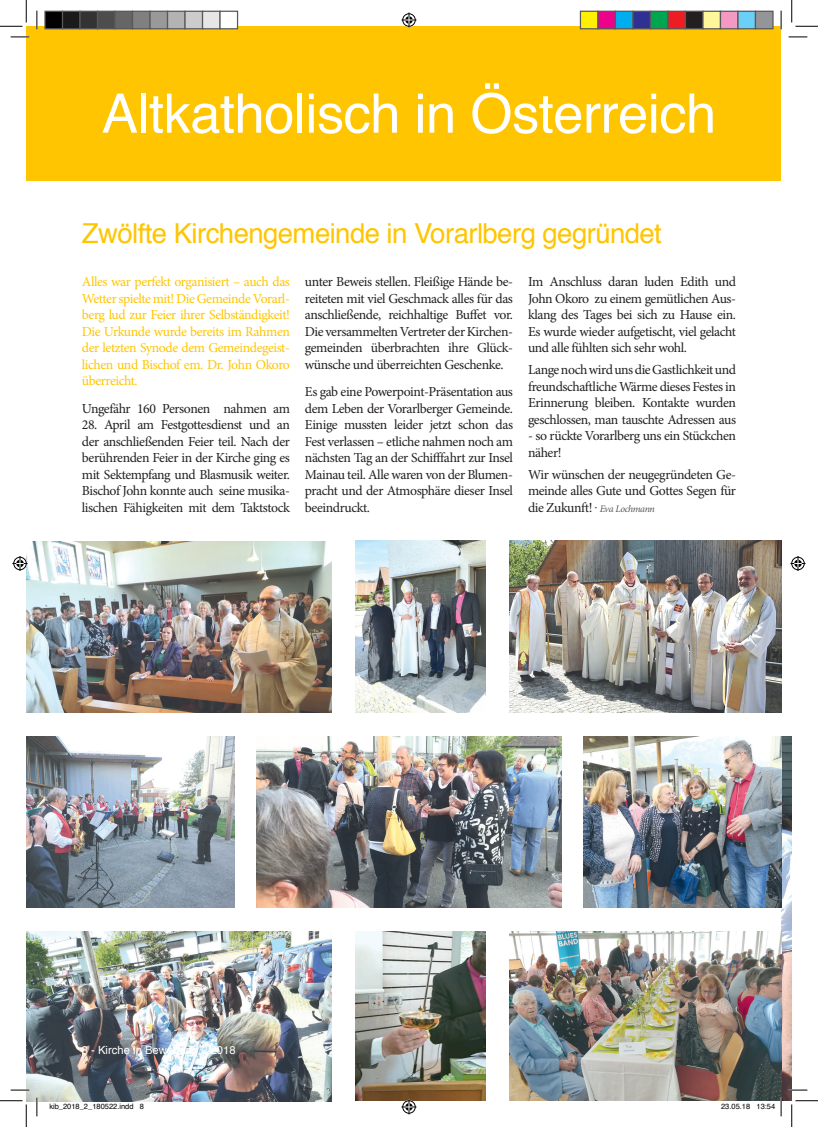
<style>
.page{position:relative;width:818px;height:1127px;background:#fff}
.page>*{position:absolute;margin:0;border:0;box-sizing:border-box;transform-origin:0 0}
.t1{font:54.38px "Helvetica";letter-spacing:-.01em;color:#fff}
.t2{font:27.5px "Helvetica";letter-spacing:-.02em;color:#ffc500}
.t3{font:13.75px/16.5px "Minion Pro";letter-spacing:-.03em;color:#231f20;text-align:justify}
.t4{font:13.75px/16.5px "Minion Pro";letter-spacing:-.035em;color:#ffc500;text-align:justify}
.t5{font:11.25px "Helvetica";color:#fff}
.t6{font:7.5px "Helvetica";color:#000}
.s1{font-style:italic;font-size:10px;color:#57585a}
</style>
<div class="page">
<img style="left:26px;top:931px;width:305px;height:170px">
<img style="left:781px;top:736px;width:11px;height:364px">
<div style="left:26px;top:26px;width:755px;height:155px;background:#ffc500"></div>
<img style="left:26px;top:541px;width:305px;height:171px">
<img style="left:509px;top:540px;width:272px;height:172px">
<img style="left:356px;top:540px;width:129px;height:172px">
<img style="left:256px;top:736px;width:305px;height:171px">
<img style="left:356px;top:931px;width:129px;height:169px">
<img style="left:583px;top:736px;width:198px;height:171px">
<img style="left:26px;top:736px;width:208px;height:171px">
<img style="left:509px;top:931px;width:272px;height:169px">
<svg style="left:11px;top:36px;width:18px;height:2px"></svg>
<svg style="left:788px;top:36px;width:19px;height:2px"></svg>
<svg style="left:11px;top:1088px;width:18px;height:2px"></svg>
<svg style="left:788px;top:1088px;width:19px;height:2px"></svg>
<svg style="left:36px;top:11px;width:2px;height:18px"></svg>
<svg style="left:36px;top:1097px;width:2px;height:18px"></svg>
<svg style="left:780px;top:11px;width:2px;height:18px"></svg>
<svg style="left:0;top:0;width:27px;height:27px"></svg>
<svg style="left:0;top:1100px;width:27px;height:26px"></svg>
<svg style="left:791px;top:0;width:27px;height:27px"></svg>
<svg style="left:791px;top:1100px;width:27px;height:26px"></svg>
<svg style="left:401px;top:13px;width:15px;height:15px"></svg>
<svg style="left:401px;top:1099px;width:15px;height:15px"></svg>
<svg style="left:13px;top:556px;width:15px;height:15px"></svg>
<svg style="left:790px;top:556px;width:15px;height:15px"></svg>
<div style="left:45px;top:11px;width:18px;height:18px;background:#000"></div>
<div style="left:44px;top:11px;width:19px;height:18px;border:1px solid #595959"></div>
<div style="left:63px;top:11px;width:17px;height:18px;background:#1a1a1a"></div>
<div style="left:62px;top:11px;width:19px;height:18px;border:1px solid #595959"></div>
<div style="left:80px;top:11px;width:18px;height:18px;background:#333"></div>
<div style="left:79px;top:11px;width:19px;height:18px;border:1px solid #595959"></div>
<div style="left:98px;top:11px;width:17px;height:18px;background:#4d4d4d"></div>
<div style="left:97px;top:11px;width:19px;height:18px;border:1px solid #595959"></div>
<div style="left:115px;top:11px;width:18px;height:18px;background:#666"></div>
<div style="left:114px;top:11px;width:19px;height:18px;border:1px solid #595959"></div>
<div style="left:133px;top:11px;width:17px;height:18px;background:#808080"></div>
<div style="left:132px;top:11px;width:19px;height:18px;border:1px solid #595959"></div>
<div style="left:150px;top:11px;width:18px;height:18px;background:#999"></div>
<div style="left:149px;top:11px;width:19px;height:18px;border:1px solid #595959"></div>
<div style="left:168px;top:11px;width:17px;height:18px;background:#b3b3b3"></div>
<div style="left:167px;top:11px;width:19px;height:18px;border:1px solid #595959"></div>
<div style="left:185px;top:11px;width:18px;height:18px;background:#ccc"></div>
<div style="left:184px;top:11px;width:19px;height:18px;border:1px solid #595959"></div>
<div style="left:203px;top:11px;width:17px;height:18px;background:#e6e6e6"></div>
<div style="left:202px;top:11px;width:19px;height:18px;border:1px solid #595959"></div>
<div style="left:220px;top:11px;width:18px;height:18px;background:#fff"></div>
<div style="left:219px;top:11px;width:19px;height:18px;border:1px solid #595959"></div>
<div style="left:580px;top:11px;width:18px;height:18px;background:#fff101"></div>
<div style="left:580px;top:11px;width:18px;height:18px;border:1px solid #595959"></div>
<div style="left:598px;top:11px;width:17px;height:18px;background:#ed028c"></div>
<div style="left:597px;top:11px;width:19px;height:18px;border:1px solid #595959"></div>
<div style="left:615px;top:11px;width:18px;height:18px;background:#00aeef"></div>
<div style="left:615px;top:11px;width:18px;height:18px;border:1px solid #595959"></div>
<div style="left:633px;top:11px;width:17px;height:18px;background:#2e3092"></div>
<div style="left:632px;top:11px;width:19px;height:18px;border:1px solid #595959"></div>
<div style="left:650px;top:11px;width:18px;height:18px;background:#00a54f"></div>
<div style="left:650px;top:11px;width:18px;height:18px;border:1px solid #595959"></div>
<div style="left:668px;top:11px;width:17px;height:18px;background:#ee1d23"></div>
<div style="left:667px;top:11px;width:19px;height:18px;border:1px solid #595959"></div>
<div style="left:685px;top:11px;width:18px;height:18px;background:#231f20"></div>
<div style="left:685px;top:11px;width:18px;height:18px;border:1px solid #595959"></div>
<div style="left:703px;top:11px;width:17px;height:18px;background:#fff79a"></div>
<div style="left:702px;top:11px;width:19px;height:18px;border:1px solid #595959"></div>
<div style="left:720px;top:11px;width:18px;height:18px;background:#f499c2"></div>
<div style="left:720px;top:11px;width:18px;height:18px;border:1px solid #595959"></div>
<div style="left:738px;top:11px;width:17px;height:18px;background:#6bcff6"></div>
<div style="left:737px;top:11px;width:19px;height:18px;border:1px solid #595959"></div>
<div style="left:755px;top:11px;width:18px;height:18px;background:#939598"></div>
<div style="left:755px;top:11px;width:18px;height:18px;border:1px solid #595959"></div>
<svg style="left:757px;top:1097px;width:25px;height:18px"></svg>
<h1 class="t1" style="left:102px;top:72px;width:616px">Altkatholisch in Österreich</h1>
<h2 class="t2" style="left:82px;top:212px;width:581px">Zwölfte Kirchengemeinde in Vorarlberg gegründet</h2>
<p class="t4" style="left:82px;top:274px;width:210px">Alles war perfekt organisiert – auch das Wetter spielte mit! Die Gemeinde Vorarl&shy;berg lud zur Feier ihrer Selbständigkeit!<br>Die Urkunde wurde bereits im Rahmen der letzten Synode dem Gemeindegeist&shy;lichen und Bischof em. Dr. John Okoro überreicht.</p>
<p class="t3" style="left:82px;top:400px;width:210px">Ungefähr 160 Personen nahmen am</p>
<p class="t3" style="left:82px;top:416px;width:210px">28. April am Festgottesdienst und an der anschließenden Feier teil. Nach der berührenden Feier in der Kirche ging es mit Sektempfang und Blasmusik weiter.<br>Bischof John konnte auch seine musika&shy;lischen Fähigkeiten mit dem Taktstock</p>
<p class="t3" style="left:305px;top:274px;width:210px">unter Beweis stellen. Fleißige Hände be&shy;reiteten mit viel Geschmack alles für das anschließende, reichhaltige Buffet vor.<br>Die versammelten Vertreter der Kirchen&shy;gemeinden überbrachten ihre Glück&shy;wünsche und überreichten Geschenke.</p>
<p class="t3" style="left:305px;top:383px;width:210px">Es gab eine Powerpoint-Präsentation aus dem Leben der Vorarlberger Gemeinde.<br>Einige mussten leider jetzt schon das Fest verlassen – etliche nahmen noch am nächsten Tag an der Schifffahrt zur Insel Mainau teil. Alle waren von der Blumen&shy;pracht und der Atmosphäre dieser Insel beeindruckt.</p>
<p class="t3" style="left:528px;top:274px;width:210px">Im Anschluss daran luden Edith und John Okoro zu einem gemütlichen Aus&shy;klang des Tages bei sich zu Hause ein.<br>Es wurde wieder aufgetischt, viel gelacht und alle fühlten sich sehr wohl.</p>
<p class="t3" style="left:528px;top:361px;width:210px">Lange noch wird uns die Gastlichkeit und freundschaftliche Wärme dieses Festes in Erinnerung bleiben. Kontakte wurden geschlossen, man tauschte Adressen aus</p>
<p class="t3" style="left:528px;top:427px;width:209px">- so rückte Vorarlberg uns ein Stückchen näher!</p>
<p class="t3" style="left:528px;top:466px;width:210px">Wir wünschen der neugegründeten Ge&shy;meinde alles Gute und Gottes Segen für die Zukunft! . <span class="s1">Eva Lochmann</span></p>
<p class="t5" style="left:82px;top:1040px;width:155px">8 - Kirche in Bewegung 2/2018</p>
<p class="t6" style="left:49px;top:1100px;width:96px">kib_2018_2_180522.indd 8</p>
<p class="t6" style="left:721px;top:1100px;width:56px">23.05.18 13:54</p>
</div>
